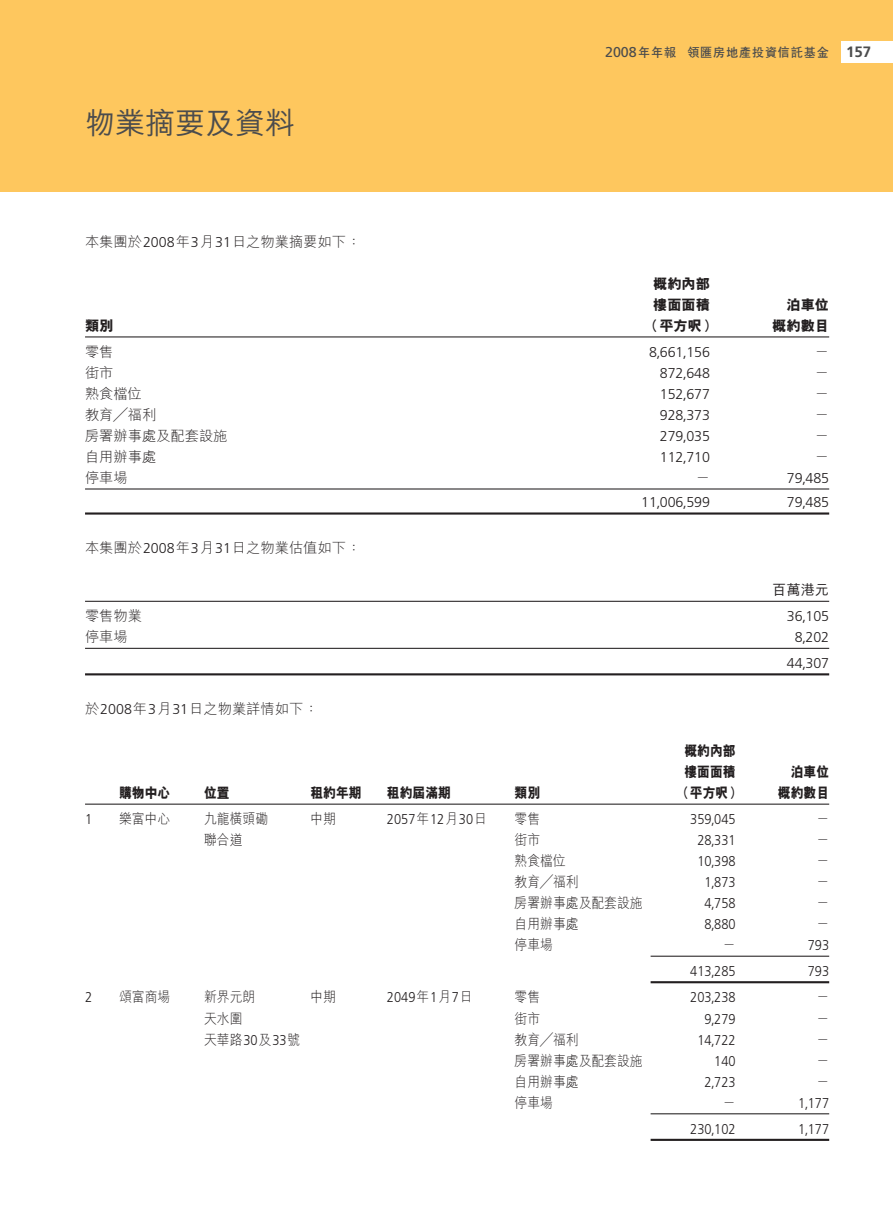
<style>
.page{position:relative;width:893px;height:1212px;background:#fff}
.page>*{position:absolute;margin:0;border:0;box-sizing:border-box;transform-origin:0 0}
.t1{font:500 30px "M Hei HK";color:#4b4c4d}
.t2{font:700 15px "Frutiger LT Std";color:#4b4c4d}
.t3{font:300 14.25px "Frutiger LT Std";color:#231f20;scale:.9 1}
.t4{font:300 14.25px "M Hei HK";color:#231f20}
.t5{font:300 14.25px "M Hei HK";color:#231f20;scale:.9 1}
.t6{font:300 14.25px/26.1px "Frutiger LT Std";color:#231f20;text-align:center}
.t7{font:800 14.25px/21px "M Hei HK";color:#231f20;text-align:center;scale:.9 1}
.t8{font:800 14.25px/21px "M Hei HK";color:#231f20}
.t9{font:500 14.25px "M Hei HK";color:#231f20}
.t10{font:700 12.75px "C Hei 2 HK";letter-spacing:.015em;color:#4b4c4d}
.s1{font-family:"Frutiger LT Std";font-weight:400;font-size:14.25px}
.s2{font-family:"Frutiger LT Std"}
.s3{font-family:"M Hei HK"}
</style>
<div class="page">
<div style="left:0;top:0;width:893px;height:191px;background:#fec75e"></div>
<div style="left:842px;top:41px;width:51px;height:22px;background:#fff"></div>
<hr style="left:85px;top:336px;width:744px;height:1px;background:#231f20">
<hr style="left:85px;top:488px;width:744px;height:1px;background:#231f20">
<hr style="left:85px;top:512px;width:744px;height:3px;background:#231f20">
<hr style="left:85px;top:601px;width:744px;height:1px;background:#231f20">
<hr style="left:85px;top:648px;width:744px;height:1px;background:#231f20">
<hr style="left:85px;top:673px;width:744px;height:2px;background:#231f20">
<hr style="left:85px;top:803px;width:744px;height:2px;background:#231f20">
<hr style="left:651px;top:956px;width:178px;height:1px;background:#231f20">
<hr style="left:651px;top:1113px;width:178px;height:1px;background:#231f20">
<hr style="left:651px;top:981px;width:178px;height:2px;background:#231f20">
<hr style="left:651px;top:1139px;width:178px;height:2px;background:#231f20">
<h1 class="t1" style="left:85px;top:111px;width:211px">物業摘要及資料</h1>
<p class="t10" style="left:605px;top:47px;width:225px"><span class="s1">2008</span>年年報 領匯房地產投資信託基金</p>
<p class="t2" style="left:846px;top:44px;width:27px">157</p>
<p class="t4" style="left:85px;top:236px;width:278px">本集團於<span class="s2">2008</span>年<span class="s2">3</span>月<span class="s2">31</span>日之物業摘要如下：</p>
<p class="t8" style="left:653px;top:275px;width:58px">概約內部樓面面積</p>
<p class="t8" style="left:786px;top:296px;width:44px">泊車位</p>
<p class="t8" style="left:85px;top:317px;width:30px">類別</p>
<p class="t8" style="left:644px;top:317px;width:74px">（平方呎）</p>
<p class="t8" style="left:772px;top:317px;width:58px">概約數目</p>
<p class="t4" style="left:85px;top:346px;width:30px">零售</p>
<p class="t6" style="left:649px;top:339px;width:63px">8,661,156</p>
<p class="t4" style="left:815px;top:346px;width:16px">－</p>
<p class="t4" style="left:85px;top:367px;width:30px">街市</p>
<p class="t6" style="left:660px;top:360px;width:52px">872,648</p>
<p class="t4" style="left:815px;top:367px;width:16px">－</p>
<p class="t4" style="left:85px;top:388px;width:58px">熟食檔位</p>
<p class="t6" style="left:660px;top:381px;width:52px">152,677</p>
<p class="t4" style="left:815px;top:388px;width:16px">－</p>
<p class="t4" style="left:85px;top:409px;width:73px">教育╱福利</p>
<p class="t6" style="left:660px;top:402px;width:52px">928,373</p>
<p class="t4" style="left:815px;top:409px;width:16px">－</p>
<p class="t4" style="left:85px;top:430px;width:144px">房署辦事處及配套設施</p>
<p class="t6" style="left:660px;top:423px;width:52px">279,035</p>
<p class="t4" style="left:815px;top:430px;width:16px">－</p>
<p class="t4" style="left:85px;top:451px;width:73px">自用辦事處</p>
<p class="t6" style="left:660px;top:444px;width:52px">112,710</p>
<p class="t4" style="left:815px;top:451px;width:16px">－</p>
<p class="t4" style="left:85px;top:472px;width:44px">停車場</p>
<p class="t4" style="left:696px;top:472px;width:16px">－</p>
<p class="t6" style="left:787px;top:465px;width:44px">79,485</p>
<p class="t6" style="left:641px;top:490px;width:71px">11,006,599</p>
<p class="t6" style="left:787px;top:490px;width:44px">79,485</p>
<p class="t4" style="left:85px;top:542px;width:278px">本集團於<span class="s2">2008</span>年<span class="s2">3</span>月<span class="s2">31</span>日之物業估值如下：</p>
<p class="t9" style="left:772px;top:584px;width:58px">百萬港元</p>
<p class="t4" style="left:85px;top:610px;width:58px">零售物業</p>
<p class="t6" style="left:787px;top:604px;width:44px">36,105</p>
<p class="t4" style="left:85px;top:631px;width:44px">停車場</p>
<p class="t6" style="left:787px;top:625px;width:44px">8,202<br>44,307</p>
<p class="t4" style="left:85px;top:703px;width:235px">於<span class="s2">2008</span>年<span class="s2">3</span>月<span class="s2">31</span>日之物業詳情如下：</p>
<p class="t7" style="left:119px;top:784px;width:59px">購物中心</p>
<p class="t7" style="left:204px;top:784px;width:30px">位置</p>
<p class="t7" style="left:310px;top:784px;width:58px">租約年期</p>
<p class="t7" style="left:387px;top:784px;width:73px">租約屆滿期</p>
<p class="t7" style="left:514px;top:784px;width:30px">類別</p>
<p class="t7" style="left:676px;top:742px;width:74px">概約內部樓面面積（平方呎）</p>
<p class="t7" style="left:778px;top:763px;width:59px;text-align:right">泊車位概約數目</p>
<p class="t3" style="left:85px;top:812px;width:9px">1</p>
<p class="t5" style="left:119px;top:813px;width:58px">樂富中心</p>
<p class="t5" style="left:204px;top:813px;width:73px">九龍橫頭磡</p>
<p class="t5" style="left:310px;top:813px;width:30px">中期</p>
<p class="t3" style="left:387px;top:812px;width:113px">2057<span class="s3">年</span>12<span class="s3">月</span>30<span class="s3">日</span></p>
<p class="t5" style="left:514px;top:813px;width:30px">零售</p>
<p class="t3" style="left:690px;top:812px;width:52px">359,045</p>
<p class="t5" style="left:816px;top:813px;width:16px">－</p>
<p class="t5" style="left:204px;top:834px;width:44px">聯合道</p>
<p class="t5" style="left:514px;top:834px;width:30px">街市</p>
<p class="t3" style="left:697px;top:833px;width:44px">28,331</p>
<p class="t5" style="left:816px;top:834px;width:16px">－</p>
<p class="t5" style="left:514px;top:855px;width:59px">熟食檔位</p>
<p class="t3" style="left:697px;top:854px;width:44px">10,398</p>
<p class="t5" style="left:816px;top:855px;width:16px">－</p>
<p class="t5" style="left:514px;top:876px;width:73px">教育╱福利</p>
<p class="t3" style="left:705px;top:875px;width:36px">1,873</p>
<p class="t5" style="left:816px;top:876px;width:16px">－</p>
<p class="t5" style="left:514px;top:897px;width:144px">房署辦事處及配套設施</p>
<p class="t3" style="left:705px;top:896px;width:36px">4,758</p>
<p class="t5" style="left:816px;top:897px;width:16px">－</p>
<p class="t5" style="left:514px;top:918px;width:73px">自用辦事處</p>
<p class="t3" style="left:705px;top:917px;width:36px">8,880</p>
<p class="t5" style="left:816px;top:918px;width:16px">－</p>
<p class="t5" style="left:514px;top:939px;width:44px">停車場</p>
<p class="t5" style="left:723px;top:939px;width:16px">－</p>
<p class="t3" style="left:808px;top:938px;width:25px">793</p>
<p class="t3" style="left:690px;top:964px;width:52px">413,285</p>
<p class="t3" style="left:808px;top:964px;width:25px">793</p>
<p class="t3" style="left:85px;top:990px;width:9px">2</p>
<p class="t5" style="left:119px;top:992px;width:59px">頌富商場</p>
<p class="t5" style="left:204px;top:992px;width:58px">新界元朗</p>
<p class="t5" style="left:310px;top:992px;width:30px">中期</p>
<p class="t3" style="left:387px;top:990px;width:97px">2049<span class="s3">年</span>1<span class="s3">月</span>7<span class="s3">日</span></p>
<p class="t5" style="left:514px;top:992px;width:30px">零售</p>
<p class="t3" style="left:690px;top:990px;width:52px">203,238</p>
<p class="t5" style="left:816px;top:992px;width:16px">－</p>
<p class="t5" style="left:204px;top:1013px;width:44px">天水圍</p>
<p class="t5" style="left:514px;top:1013px;width:30px">街市</p>
<p class="t3" style="left:705px;top:1011px;width:36px">9,279</p>
<p class="t5" style="left:816px;top:1013px;width:16px">－</p>
<p class="t5" style="left:204px;top:1034px;width:108px">天華路<span class="s2">30</span>及<span class="s2">33</span>號</p>
<p class="t5" style="left:514px;top:1034px;width:73px">教育╱福利</p>
<p class="t3" style="left:697px;top:1032px;width:44px">14,722</p>
<p class="t5" style="left:816px;top:1034px;width:16px">－</p>
<p class="t5" style="left:514px;top:1055px;width:144px">房署辦事處及配套設施</p>
<p class="t3" style="left:714px;top:1053px;width:25px">140</p>
<p class="t5" style="left:816px;top:1055px;width:16px">－</p>
<p class="t5" style="left:514px;top:1076px;width:73px">自用辦事處</p>
<p class="t3" style="left:705px;top:1074px;width:36px">2,723</p>
<p class="t5" style="left:816px;top:1076px;width:16px">－</p>
<p class="t5" style="left:514px;top:1097px;width:44px">停車場</p>
<p class="t5" style="left:723px;top:1097px;width:16px">－</p>
<p class="t3" style="left:798px;top:1095px;width:36px">1,177</p>
<p class="t3" style="left:690px;top:1122px;width:52px">230,102</p>
<p class="t3" style="left:798px;top:1122px;width:36px">1,177</p>
</div>
